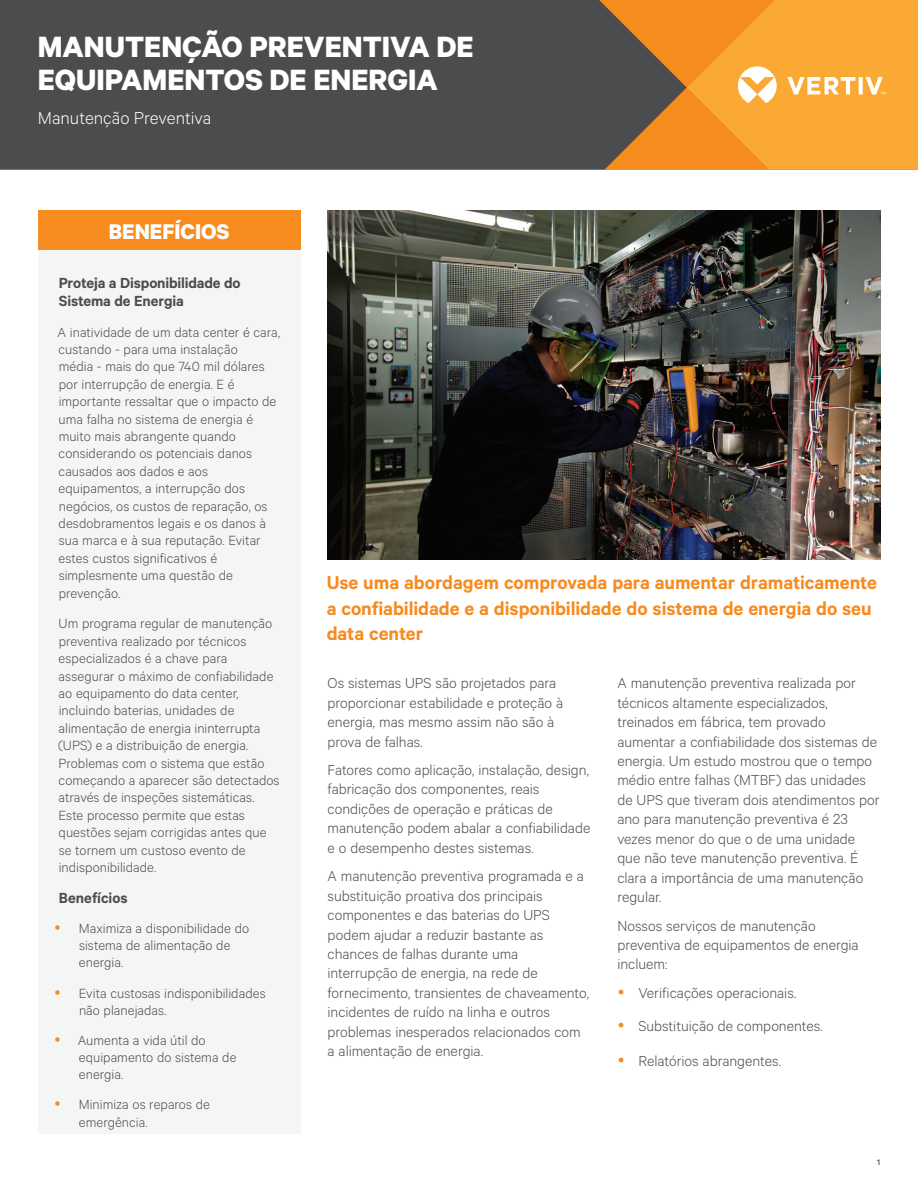
<style>
.page{position:relative;width:918px;height:1188px;background:#fff}
.page>*{position:absolute;margin:0;border:0;box-sizing:border-box;transform-origin:0 0}
.Vertiv_Header_Title{font:700 33px/33px "Calibre";color:#fff}
.Orange_Box_Heading{font:700 24px "Calibre";color:#fff}
.Vertiv_Orange_Main_H{font:600 21px/25.2px "Calibre";color:#f68b1f}
.Vertiv_Header_Subtit{font:300 19.5px "Calibre";color:#fff}
.Gray_Column_Heading{font:600 16.5px/17.4px "Calibre";letter-spacing:-.01em;color:#4b4c4d}
.Gray_Column_Body_Tex{font:600 16.5px "Calibre";color:#4b4c4d}
.Vertiv_Body_Text{font:300 16.2px/19.5px "Calibre";color:#4b4c4d}
.Gray_Column_Body_Tex-2{font:300 15px/17.4px "Calibre";color:#4b4c4d}
.Page_Number_Right{font:9px "Calibre";color:#231f20}
</style>
<div class="page">
<div style="left:0;top:0;width:599px;height:170px;background:#4b4c4d"></div>
<svg style="left:599px;top:0;width:319px;height:170px;background:#e09638"></svg>
<img style="left:328px;top:211px;width:552px;height:348px">
<div style="left:38px;top:250px;width:263px;height:884px;background:#f4f5f5"></div>
<div style="left:38px;top:211px;width:263px;height:39px;background:#f68b1f"></div>
<p class="Vertiv_Header_Title" style="left:38px;top:29px;width:437px">MANUTENÇÃO PREVENTIVA DE<br>EQUIPAMENTOS DE ENERGIA</p>
<p class="Vertiv_Header_Subtit" style="left:38px;top:106px;width:175px">Manutenção Preventiva</p>
<p class="Orange_Box_Heading" style="left:109px;top:217px;width:122px">BENEFÍCIOS</p>
<p class="Gray_Column_Heading" style="left:59px;top:274px;width:183px">Proteja a Disponibilidade do<br>Sistema de Energia</p>
<p class="Gray_Column_Body_Tex-2" style="left:58px;top:322px;width:224px">A inatividade de um data center é cara, custando - para uma instalação<br>média - mais do que 740 mil dólares por interrupção de energia. E é importante ressaltar que o impacto de uma falha no sistema de energia é muito mais abrangente quando considerando os potenciais danos causados aos dados e aos equipamentos, a interrupção dos negócios, os custos de reparação, os desdobramentos legais e os danos à sua marca e à sua reputação. Evitar estes custos significativos é simplesmente uma questão de prevenção.</p>
<p class="Gray_Column_Body_Tex-2" style="left:58px;top:614px;width:223px">Um programa regular de manutenção preventiva realizado por técnicos especializados é a chave para assegurar o máximo de confiabilidade ao equipamento do data center, incluindo baterias, unidades de alimentação de energia ininterrupta (UPS) e a distribuição de energia.<br>Problemas com o sistema que estão começando a aparecer são detectados através de inspeções sistemáticas.<br>Este processo permite que estas questões sejam corrigidas antes que se tornem um custoso evento de indisponibilidade.</p>
<p class="Gray_Column_Body_Tex" style="left:59px;top:888px;width:70px">Benefícios</p>
<p class="Gray_Column_Body_Tex-2" style="left:79px;top:920px;width:172px;line-height:17px">Maximiza a disponibilidade do sistema de alimentação de energia.</p>
<p class="Gray_Column_Body_Tex-2" style="left:79px;top:984px;width:188px;line-height:17px">Evita custosas indisponibilidades não planejadas.</p>
<p class="Gray_Column_Body_Tex-2" style="left:78px;top:1031px;width:160px;line-height:17px">Aumenta a vida útil do equipamento do sistema de energia.</p>
<p class="Gray_Column_Body_Tex-2" style="left:79px;top:1095px;width:133px">Minimiza os reparos de emergência.</p>
<p class="Vertiv_Orange_Main_H" style="left:327px;top:570px;width:552px">Use uma abordagem comprovada para aumentar dramaticamente a confiabilidade e a disponibilidade do sistema de energia do seu data center</p>
<p class="Vertiv_Body_Text" style="left:328px;top:673px;width:237px">Os sistemas UPS são projetados para proporcionar estabilidade e proteção à energia, mas mesmo assim não são à prova de falhas.</p>
<p class="Vertiv_Body_Text" style="left:328px;top:759px;width:264px">Fatores como aplicação, instalação, design, fabricação dos componentes, reais condições de operação e práticas de manutenção podem abalar a confiabilidade e o desempenho destes sistemas.</p>
<p class="Vertiv_Body_Text" style="left:328px;top:866px;width:263px">A manutenção preventiva programada e a substituição proativa dos principais componentes e das baterias do UPS podem ajudar a reduzir bastante as chances de falhas durante uma interrupção de energia, na rede de fornecimento, transientes de chaveamento, incidentes de ruído na linha e outros problemas inesperados relacionados com a alimentação de energia.</p>
<p class="Vertiv_Body_Text" style="left:617px;top:673px;width:264px">A manutenção preventiva realizada por técnicos altamente especializados, treinados em fábrica, tem provado aumentar a confiabilidade dos sistemas de energia. Um estudo mostrou que o tempo médio entre falhas (MTBF) das unidades de UPS que tiveram dois atendimentos por ano para manutenção preventiva é 23 vezes menor do que o de uma unidade que não teve manutenção preventiva. É clara a importância de uma manutenção regular.</p>
<p class="Vertiv_Body_Text" style="left:617px;top:915px;width:243px">Nossos serviços de manutenção preventiva de equipamentos de energia incluem:</p>
<p class="Vertiv_Body_Text" style="left:638px;top:982px;width:159px">Verificações operacionais.</p>
<p class="Vertiv_Body_Text" style="left:638px;top:1015px;width:186px">Substituição de componentes.</p>
<p class="Vertiv_Body_Text" style="left:638px;top:1050px;width:144px">Relatórios abrangentes.</p>
<p class="Page_Number_Right" style="left:877px;top:1157px;width:4px">1</p>
</div>
